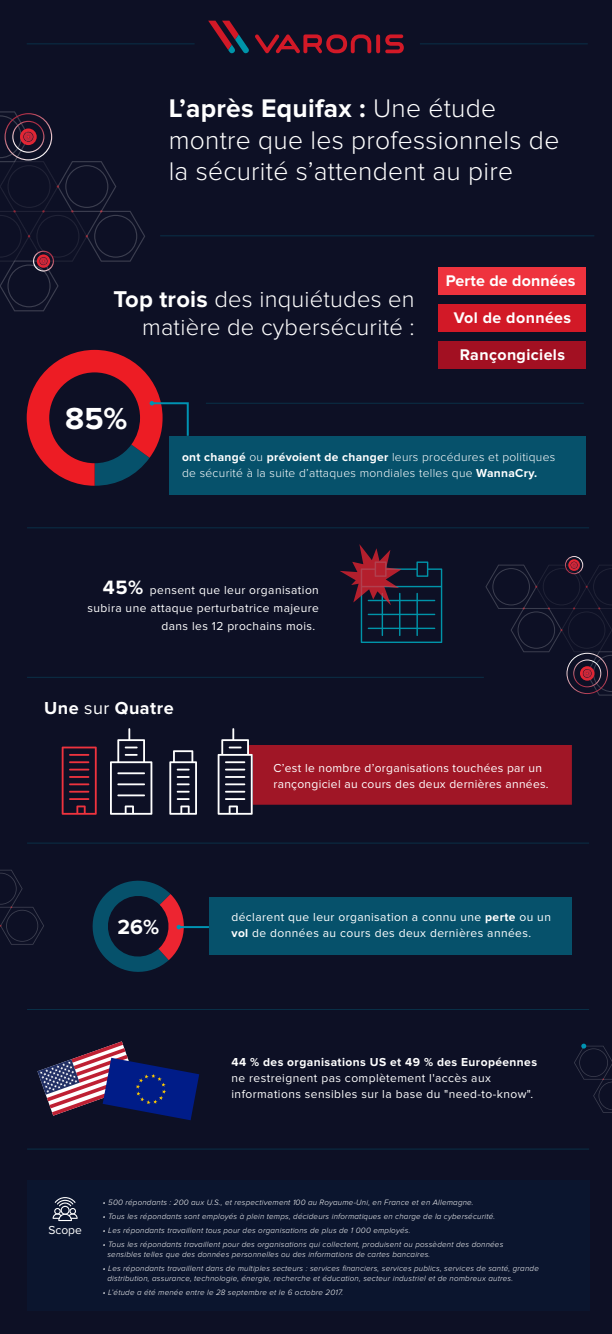
<style>
.page{position:relative;width:612px;height:1334px;background:#0d1025}
.page>*{position:absolute;margin:0;border:0;box-sizing:border-box;transform-origin:0 0}
.t1{font:700 31.6px "Proxima Nova";color:#fff}
.t2{font:300 26.5px/31.7px "Proxima Nova";letter-spacing:.01em;color:#fff}
.t3{font:300 23.7px/28.4px "Proxima Nova";letter-spacing:.01em;color:#fff;text-align:right}
.t4{font:700 21.2px "Proxima Nova";color:#fff}
.t5{font:700 18px "Proxima Nova";letter-spacing:.025em;color:#fff}
.t6{font:700 16px "Proxima Nova";letter-spacing:.025em;color:#fff}
.t7{font:12px/16px "Proxima Nova";letter-spacing:.035em;color:#fff}
.t8{font:300 12px/16px "Proxima Nova";letter-spacing:.025em;color:#fff}
.t9{font:700 12px "Proxima Nova";letter-spacing:.035em;color:#fff}
.t10{font:italic 300 8px/10px "Proxima Nova";letter-spacing:.025em;color:#fff}
.s1{font-weight:700}
.s2{font-weight:700;font-size:20px}
.s3{font-weight:400}
</style>
<div class="page">
<svg style="left:0;top:111px;width:145px;height:200px"></svg>
<svg style="left:485px;top:556px;width:127px;height:140px"></svg>
<svg style="left:0;top:870px;width:44px;height:75px"></svg>
<svg style="left:574px;top:1044px;width:38px;height:69px"></svg>
<hr style="left:160px;top:235px;width:434px;height:1px;background:#0093b2">
<hr style="left:420px;top:43px;width:168px;height:1px;background:#0093b2">
<hr style="left:27px;top:43px;width:168px;height:1px;background:#0093b2">
<hr style="left:206px;top:403px;width:378px;height:1px;background:#0093b2">
<hr style="left:27px;top:527px;width:562px;height:1px;background:#0093b2">
<hr style="left:27px;top:677px;width:457px;height:1px;background:#0093b2">
<hr style="left:27px;top:843px;width:562px;height:1px;background:#0093b2">
<hr style="left:27px;top:1009px;width:562px;height:1px;background:#0093b2">
<hr style="left:27px;top:1149px;width:562px;height:1px;background:#0093b2">
<div style="left:438px;top:305px;width:148px;height:27px;background:#d21927"></div>
<div style="left:438px;top:268px;width:148px;height:27px;background:#ee333e"></div>
<div style="left:438px;top:342px;width:148px;height:27px;background:#a21022"></div>
<div style="left:169px;top:436px;width:417px;height:58px;background:#06516b"></div>
<svg style="left:27px;top:350px;width:162px;height:136px"></svg>
<svg style="left:110px;top:728px;width:42px;height:87px"></svg>
<svg style="left:62px;top:747px;width:35px;height:68px"></svg>
<hr style="left:69px;top:754px;width:20px;height:2px;background:#ee333e">
<hr style="left:69px;top:761px;width:20px;height:2px;background:#ee333e">
<hr style="left:69px;top:769px;width:20px;height:2px;background:#ee333e">
<hr style="left:69px;top:776px;width:20px;height:2px;background:#ee333e">
<hr style="left:69px;top:783px;width:20px;height:2px;background:#ee333e">
<hr style="left:69px;top:791px;width:20px;height:2px;background:#ee333e">
<hr style="left:69px;top:798px;width:20px;height:2px;background:#ee333e">
<svg style="left:218px;top:728px;width:354px;height:87px"></svg>
<hr style="left:225px;top:761px;width:20px;height:2px;background:#fff">
<hr style="left:225px;top:769px;width:20px;height:2px;background:#fff">
<hr style="left:225px;top:776px;width:20px;height:2px;background:#fff">
<hr style="left:225px;top:783px;width:20px;height:2px;background:#fff">
<hr style="left:225px;top:791px;width:20px;height:2px;background:#fff">
<hr style="left:225px;top:798px;width:20px;height:2px;background:#fff">
<svg style="left:169px;top:750px;width:28px;height:65px"></svg>
<div style="left:209px;top:897px;width:363px;height:58px;background:#06516b"></div>
<hr style="left:179px;top:926px;width:30px;height:2px;background:#0093b2">
<svg style="left:93px;top:881px;width:95px;height:91px"></svg>
<svg style="left:340px;top:544px;width:102px;height:99px"></svg>
<svg style="left:37px;top:1041px;width:162px;height:79px"></svg>
<div style="left:27px;top:1180px;width:562px;height:131px;background:#0b152e"></div>
<svg style="left:53px;top:1197px;width:25px;height:24px"></svg>
<svg style="left:376px;top:34px;width:4px;height:19px"></svg>
<svg style="left:385px;top:34px;width:19px;height:19px"></svg>
<svg style="left:255px;top:34px;width:116px;height:20px"></svg>
<svg style="left:208px;top:21px;width:41px;height:33px"></svg>
<h2 class="t2" style="left:169px;top:92px;width:392px"><span class="s1">L’après Equifax :</span> Une étude montre que les professionnels de la sécurité s’attendent au pire</h2>
<h3 class="t3" style="left:113px;top:285px;width:303px"><span class="s1">Top trois</span> des inquiétudes en matière de cybersécurité :</h3>
<h1 class="t1" style="left:65px;top:400px;width:64px">85%</h1>
<h3 class="t6" style="left:446px;top:272px;width:131px">Perte de données</h3>
<h3 class="t6" style="left:454px;top:309px;width:119px">Vol de données</h3>
<h3 class="t6" style="left:460px;top:346px;width:107px">Rançongiciels</h3>
<h3 class="t8" style="left:182px;top:449px;width:375px"><span class="s1">ont changé</span> ou <span class="s1">prévoient de changer</span> leurs procédures et politiques de sécurité à la suite d’attaques mondiales telles que <span class="s1">WannaCry.</span></h3>
<h3 class="t7" style="left:88px;top:581px;width:233px;line-height:18px;text-align:right"><span class="s2">45%</span> pensent que leur organisation subira une attaque perturbatrice majeure dans les 12 prochains mois.</h3>
<h3 class="t5" style="left:44px;top:698px;width:131px">Une <span class="s3">sur</span> Quatre</h3>
<h3 class="t7" style="left:273px;top:760px;width:277px">C’est le nombre d’organisations touchées par un rançongiciel au cours des deux dernières années.</h3>
<h3 class="t4" style="left:117px;top:915px;width:43px">26%</h3>
<h3 class="t7" style="left:231px;top:910px;width:321px">déclarent que leur organisation a connu une <span class="s1">perte</span> ou un <span class="s1">vol</span> de données au cours des deux dernières années.</h3>
<h3 class="t9" style="left:232px;top:1055px;width:307px">44 % des organisations US et 49 % des Européennes</h3>
<h3 class="t7" style="left:232px;top:1070px;width:303px">ne restreignent pas complètement l'accès aux informations sensibles sur la base du "need-to-know".</h3>
<h3 class="t7" style="left:48px;top:1222px;width:35px">Scope</h3>
<p class="t10" style="left:103px;top:1197px;width:372px">• 500 répondants : 200 aux U.S., et respectivement 100 au Royaume-Uni, en France et en Allemagne.</p>
<p class="t10" style="left:103px;top:1211px;width:394px">• Tous les répondants sont employés à plein temps, décideurs informatiques en charge de la cybersécurité.</p>
<p class="t10" style="left:103px;top:1225px;width:309px">• Les répondants travaillent tous pour des organisations de plus de 1 000 employés.</p>
<p class="t10" style="left:107px;top:1239px;width:397px;text-indent:-5px">• Tous les répondants travaillent pour des organisations qui collectent, produisent ou possèdent des données sensibles telles que des données personnelles ou des informations de cartes bancaires.</p>
<p class="t10" style="left:107px;top:1263px;width:433px;text-indent:-5px">• Les répondants travaillent dans de multiples secteurs : services financiers, services publics, services de santé, grande distribution, assurance, technologie, énergie, recherche et éducation, secteur industriel et de nombreux autres.</p>
<p class="t10" style="left:103px;top:1287px;width:242px">• L’étude a été menée entre le 28 septembre et le 6 octobre 2017.</p>
</div>
